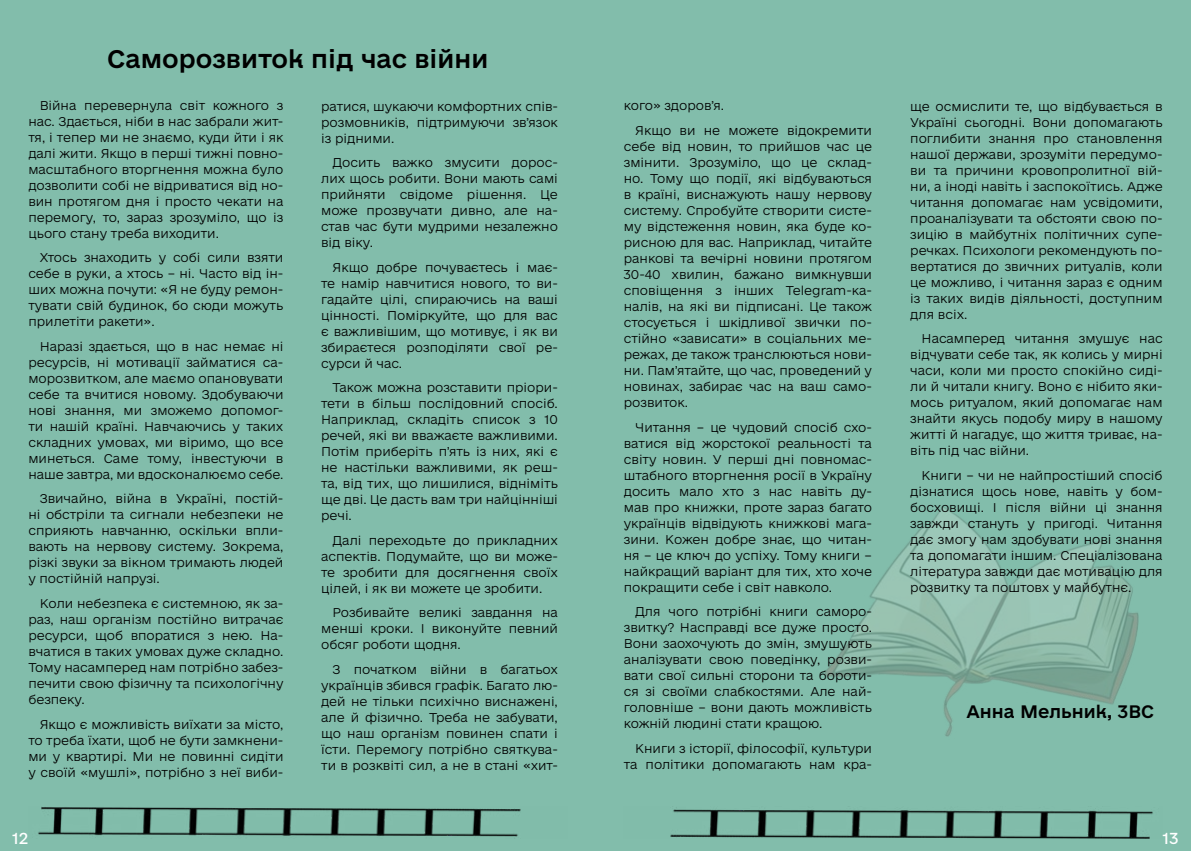
<style>
.page{position:relative;width:1191px;height:851px;background:#fff}
.page>*{position:absolute;margin:0;border:0;box-sizing:border-box;transform-origin:0 0}
.t1{font:24px "e Ukraine Head Medium";color:#000}
.t2{font:17px "e Ukraine Head Medium";color:#000}
.t3{font:15px "e Ukraine Regular";color:#fff}
.t4{font:300 12px/16px "e Ukraine Ultra";color:#000;text-align:justify}
</style>
<div class="page">
<div style="left:0;top:0;width:1191px;height:850px;background:#82bdab"></div>
<img style="left:670px;top:807px;width:483px;height:31px">
<img style="left:38px;top:807px;width:483px;height:30px">
<img style="left:824px;top:508px;width:315px;height:229px">
<h1 class="t1" style="left:107px;top:45px;width:383px">Саморозвиток під час війни</h1>
<p class="t4" style="left:28px;top:98px;width:257px;text-indent:11px">Війна перевернула світ кожного з нас. Здається, ніби в нас забрали жит&shy;тя, і тепер ми не знаємо, куди йти і як далі жити. Якщо в перші тижні повно&shy;масштабного вторгнення можна було дозволити собі не відриватися від но&shy;вин протягом дня і просто чекати на перемогу, то, зараз зрозуміло, що із цього стану треба виходити.</p>
<p class="t4" style="left:28px;top:250px;width:257px;text-indent:11px">Хтось знаходить у собі сили взяти себе в руки, а хтось – ні. Часто від ін&shy;ших можна почути: «Я не буду ремон&shy;тувати свій будинок, бо сюди можуть прилетіти ракети».</p>
<p class="t4" style="left:28px;top:339px;width:256px;text-indent:11px">Наразі здається, що в нас немає ні ресурсів, ні мотивації займатися са&shy;морозвитком, але маємо опановувати себе та вчитися новому. Здобуваючи нові знання, ми зможемо допомог&shy;ти нашій країні. Навчаючись у таких складних умовах, ми віримо, що все минеться. Саме тому, інвестуючи в наше завтра, ми вдосконалюємо себе.</p>
<p class="t4" style="left:28px;top:491px;width:256px;text-indent:11px">Звичайно, війна в Україні, постій&shy;ні обстріли та сигнали небезпеки не сприяють навчанню, оскільки впли&shy;вають на нервову систему. Зокрема, різкі звуки за вікном тримають людей у постійній напрузі.</p>
<p class="t4" style="left:28px;top:595px;width:257px;text-indent:11px">Коли небезпека є системною, як за&shy;раз, наш організм постійно витрачає ресурси, щоб впоратися з нею. На&shy;вчатися в таких умовах дуже складно.<br>Тому насамперед нам потрібно забез&shy;печити свою фізичну та психологічну безпеку.</p>
<p class="t4" style="left:28px;top:716px;width:256px;text-indent:11px">Якщо є можливість виїхати за місто, то треба їхати, щоб не бути замкнени&shy;ми у квартирі. Ми не повинні сидіти у своїй «мушлі», потрібно з неї виби-</p>
<p class="t4" style="left:321px;top:99px;width:238px">ратися, шукаючи комфортних спів&shy;розмовників, підтримуючи зв’язок із рідними.</p>
<p class="t4" style="left:321px;top:155px;width:238px;text-indent:11px">Досить важко змусити дорос&shy;лих щось робити. Вони мають самі прийняти свідоме рішення. Це може прозвучати дивно, але на&shy;став час бути мудрими незалежно від віку.</p>
<p class="t4" style="left:321px;top:260px;width:238px;text-indent:11px">Якщо добре почуваєтесь і має&shy;те намір навчитися нового, то ви&shy;гадайте цілі, спираючись на ваші цінності. Поміркуйте, що для вас є важливішим, що мотивує, і як ви збираєтеся розподіляти свої ре&shy;сурси й час.</p>
<p class="t4" style="left:321px;top:380px;width:238px;text-indent:11px">Також можна розставити пріори&shy;тети в більш послідовний спосіб.<br>Наприклад, складіть список з 10 речей, які ви вважаєте важливими.<br>Потім приберіть п’ять із них, які є не настільки важливими, як реш&shy;та, від тих, що лишилися, відніміть ще дві. Це дасть вам три найцінніші речі.</p>
<p class="t4" style="left:321px;top:532px;width:238px;text-indent:11px">Далі переходьте до прикладних аспектів. Подумайте, що ви може&shy;те зробити для досягнення своїх цілей, і як ви можете це зробити.</p>
<p class="t4" style="left:321px;top:605px;width:238px;text-indent:11px">Розбивайте великі завдання на менші кроки. І виконуйте певний обсяг роботи щодня.</p>
<p class="t4" style="left:321px;top:661px;width:238px;text-indent:11px">З початком війни в багатьох українців збився графік. Багато лю&shy;дей не тільки психічно виснажені, але й фізично. Треба не забувати, що наш організм повинен спати і їсти. Перемогу потрібно святкува&shy;ти в розквіті сил, а не в стані «хит-</p>
<p class="t4" style="left:635px;top:94px;width:238px;line-height:24.5px;text-indent:-11px">кого» здоров’я.<br>Якщо ви не можете відокремити</p>
<p class="t4" style="left:624px;top:139px;width:250px">себе від новин, то прийшов час це змінити. Зрозуміло, що це склад&shy;но. Тому що події, які відбуваються в країні, виснажують нашу нервову систему. Спробуйте створити систе&shy;му відстеження новин, яка буде ко&shy;рисною для вас. Наприклад, читайте ранкові та вечірні новини протягом 30-40 хвилин, бажано вимкнувши сповіщення з інших Telegram-ка&shy;налів, на які ви підписані. Це також стосується і шкідливої звички по&shy;стійно «зависати» в соціальних ме&shy;режах, де також транслюються нови&shy;ни. Пам’ятайте, що час, проведений у новинах, забирає час на ваш само&shy;розвиток.</p>
<p class="t4" style="left:624px;top:419px;width:250px;text-indent:11px">Читання – це чудовий спосіб схо&shy;ватися від жорстокої реальності та світу новин. У перші дні повномас&shy;штабного вторгнення росії в Україну досить мало хто з нас навіть ду&shy;мав про книжки, проте зараз багато українців відвідують книжкові мага&shy;зини. Кожен добре знає, що читан&shy;ня – це ключ до успіху. Тому книги – найкращий варіант для тих, хто хоче покращити себе і світ навколо.</p>
<p class="t4" style="left:624px;top:604px;width:250px;text-indent:11px">Для чого потрібні книги саморо&shy;звитку? Насправді все дуже просто.<br>Вони заохочують до змін, змушують аналізувати свою поведінку, розви&shy;вати свої сильні сторони та бороти&shy;ся зі своїми слабкостями. Але най&shy;головніше – вони дають можливість кожній людині стати кращою.</p>
<p class="t4" style="left:624px;top:740px;width:250px;text-align:right">Книги з історії, філософії, культури та політики допомагають нам кра-</p>
<p class="t4" style="left:910px;top:98px;width:254px">ще осмислити те, що відбувається в Україні сьогодні. Вони допомагають поглибити знання про становлення нашої держави, зрозуміти передумо&shy;ви та причини кровопролитної вій&shy;ни, а іноді навіть і заспокоїтись. Адже читання допомагає нам усвідомити, проаналізувати та обстояти свою по&shy;зицію в майбутніх політичних супе&shy;речках. Психологи рекомендують по&shy;вертатися до звичних ритуалів, коли це можливо, і читання зараз є одним із таких видів діяльності, доступним для всіх.</p>
<p class="t4" style="left:910px;top:331px;width:254px;text-indent:11px">Насамперед читання змушує нас відчувати себе так, як колись у мирні часи, коли ми просто спокійно сиді&shy;ли й читали книгу. Воно є нібито яки&shy;мось ритуалом, який допомагає нам знайти якусь подобу миру в нашому житті й нагадує, що життя триває, на&shy;віть під час війни.</p>
<p class="t4" style="left:910px;top:467px;width:254px;text-indent:11px">Книги – чи не найпростіший спосіб дізнатися щось нове, навіть у бом&shy;босховищі. І після війни ці знання завжди стануть у пригоді. Читання дає змогу нам здобувати нові знання та допомагати іншим. Спеціалізована література завжди дає мотивацію для розвитку та поштовх у майбутнє.</p>
<h2 class="t2" style="left:966px;top:702px;width:189px">Анна Мельник, 3ВС</h2>
<p class="t3" style="left:12px;top:829px;width:17px">12</p>
<p class="t3" style="left:1162px;top:829px;width:17px">13</p>
</div>
